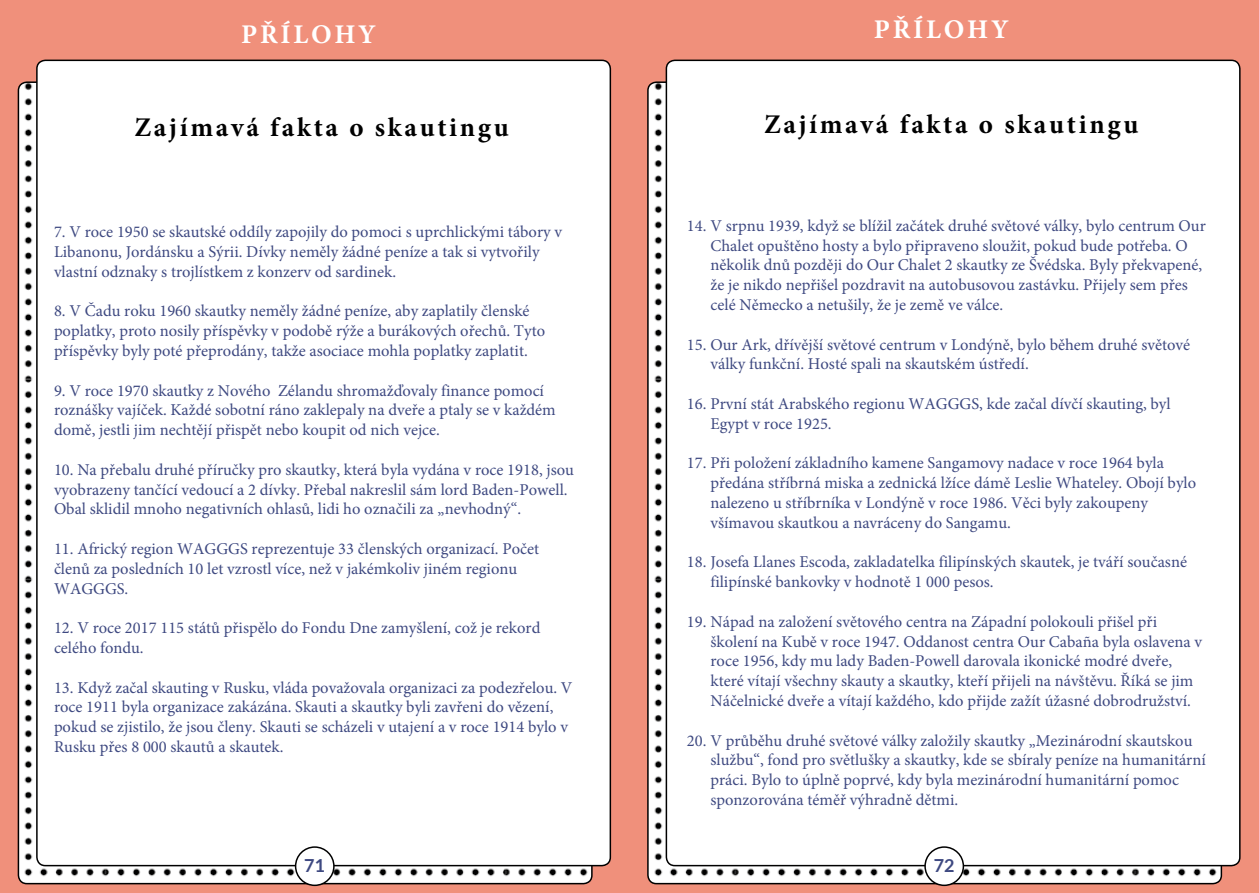
<style>
.page{position:relative;width:1259px;height:893px;background:#fff}
.page>*{position:absolute;margin:0;border:0;box-sizing:border-box;transform-origin:0 0}
.t1{font:700 27px "Minion Pro";letter-spacing:.1em;color:#000}
.t2{font:700 27px "Minion Pro";letter-spacing:.1em;color:#fff}
.t3{font:700 18px "Lato";color:#3e4981}
.t4{font:16.5px/19.8px "Minion Pro";color:#3e4981}
</style>
<div class="page">
<div style="left:0;top:0;width:629px;height:893px;background:#f0907b"></div>
<div style="left:609px;top:0;width:650px;height:893px;background:#f0907b"></div>
<img style="left:18px;top:84px;width:574px;height:800px">
<img style="left:648px;top:84px;width:573px;height:800px">
<div style="left:37px;top:60px;width:573px;height:806px;background:#fff;border-radius:9px"></div>
<div style="left:666px;top:60px;width:573px;height:806px;background:#fff;border-radius:9px"></div>
<div style="left:296px;top:847px;width:38px;height:38px;background:#fff;border-radius:50%"></div>
<div style="left:295px;top:846px;width:40px;height:40px;border:2px solid #000;border-radius:50%"></div>
<div style="left:925px;top:847px;width:38px;height:38px;background:#fff;border-radius:50%"></div>
<div style="left:924px;top:846px;width:40px;height:40px;border:2px solid #000;border-radius:50%"></div>
<h1 class="t2" style="left:241px;top:16px;width:136px">PŘÍLOHY</h1>
<h1 class="t1" style="left:134px;top:108px;width:376px">Zajímavá fakta o skautingu</h1>
<p class="t4" style="left:54px;top:222px;width:509px">7. V roce 1950 se skautské oddíly zapojily do pomoci s uprchlickými tábory v<br>Libanonu, Jordánsku a Sýrii. Dívky neměly žádné peníze a tak si vytvořily vlastní odznaky s trojlístkem z konzerv od sardinek.</p>
<p class="t4" style="left:54px;top:301px;width:493px">8. V Čadu roku 1960 skautky neměly žádné peníze, aby zaplatily členské poplatky, proto nosily příspěvky v podobě rýže a burákových ořechů. Tyto příspěvky byly poté přeprodány, takže asociace mohla poplatky zaplatit.</p>
<p class="t4" style="left:54px;top:380px;width:503px">9. V roce 1970 skautky z Nového Zélandu shromažďovaly finance pomocí roznášky vajíček. Každé sobotní ráno zaklepaly na dveře a ptaly se v každém domě, jestli jim nechtějí přispět nebo koupit od nich vejce.</p>
<p class="t4" style="left:54px;top:460px;width:521px">10. Na přebalu druhé příručky pro skautky, která byla vydána v roce 1918, jsou vyobrazeny tančící vedoucí a 2 dívky. Přebal nakreslil sám lord Baden-Powell.<br>Obal sklidil mnoho negativních ohlasů, lidi ho označili za „nevhodný“.</p>
<p class="t4" style="left:54px;top:539px;width:487px">11. Africký region WAGGGS reprezentuje 33 členských organizací. Počet členů za posledních 10 let vzrostl více, než v jakémkoliv jiném regionu<br>WAGGGS.</p>
<p class="t4" style="left:54px;top:618px;width:488px">12. V roce 2017 115 států přispělo do Fondu Dne zamyšlení, což je rekord celého fondu.</p>
<p class="t4" style="left:54px;top:677px;width:520px">13. Když začal skauting v Rusku, vláda považovala organizaci za podezřelou. V roce 1911 byla organizace zakázána. Skauti a skautky byli zavřeni do vězení, pokud se zjistilo, že jsou členy. Skauti se scházeli v utajení a v roce 1914 bylo v Rusku přes 8 000 skautů a skautek.</p>
<h1 class="t2" style="left:874px;top:10px;width:136px">PŘÍLOHY</h1>
<h1 class="t1" style="left:764px;top:105px;width:376px">Zajímavá fakta o skautingu</h1>
<p class="t4" style="left:710px;top:216px;width:497px;text-indent:-24px">14. V srpnu 1939, když se blížil začátek druhé světové války, bylo centrum Our Chalet opuštěno hosty a bylo připraveno sloužit, pokud bude potřeba. O několik dnů později do Our Chalet 2 skautky ze Švédska. Byly překvapené, že je nikdo nepřišel pozdravit na autobusovou zastávku. Přijely sem přes celé Německo a netušily, že je země ve válce.</p>
<p class="t4" style="left:710px;top:334px;width:481px;text-indent:-24px">15. Our Ark, dřívější světové centrum v Londýně, bylo během druhé světové války funkční. Hosté spali na skautském ústředí.</p>
<p class="t4" style="left:710px;top:394px;width:462px;text-indent:-24px">16. První stát Arabského regionu WAGGGS, kde začal dívčí skauting, byl<br>Egypt v roce 1925.</p>
<p class="t4" style="left:710px;top:453px;width:487px;text-indent:-24px">17. Při položení základního kamene Sangamovy nadace v roce 1964 byla předána stříbrná miska a zednická lžíce dámě Leslie Whateley. Obojí bylo nalezeno u stříbrníka v Londýně v roce 1986. Věci byly zakoupeny všímavou skautkou a navráceny do Sangamu.</p>
<p class="t4" style="left:710px;top:552px;width:478px;text-indent:-24px">18. Josefa Llanes Escoda, zakladatelka filipínských skautek, je tváří současné filipínské bankovky v hodnotě 1 000 pesos.</p>
<p class="t4" style="left:710px;top:612px;width:493px;text-indent:-24px">19. Nápad na založení světového centra na Západní polokouli přišel při školení na Kubě v roce 1947. Oddanost centra Our Cabaña byla oslavena v roce 1956, kdy mu lady Baden-Powell darovala ikonické modré dveře, které vítají všechny skauty a skautky, kteří přijeli na návštěvu. Říká se jim Náčelnické dveře a vítají každého, kdo přijde zažít úžasné dobrodružství.</p>
<p class="t4" style="left:710px;top:730px;width:497px;text-indent:-24px">20. V průběhu druhé světové války založily skautky „Mezinárodní skautskou službu“, fond pro světlušky a skautky, kde se sbíraly peníze na humanitární práci. Bylo to úplně poprvé, kdy byla mezinárodní humanitární pomoc sponzorována téměř výhradně dětmi.</p>
<p class="t3" style="left:304px;top:853px;width:22px">71</p>
<p class="t3" style="left:934px;top:853px;width:22px">72</p>
</div>
